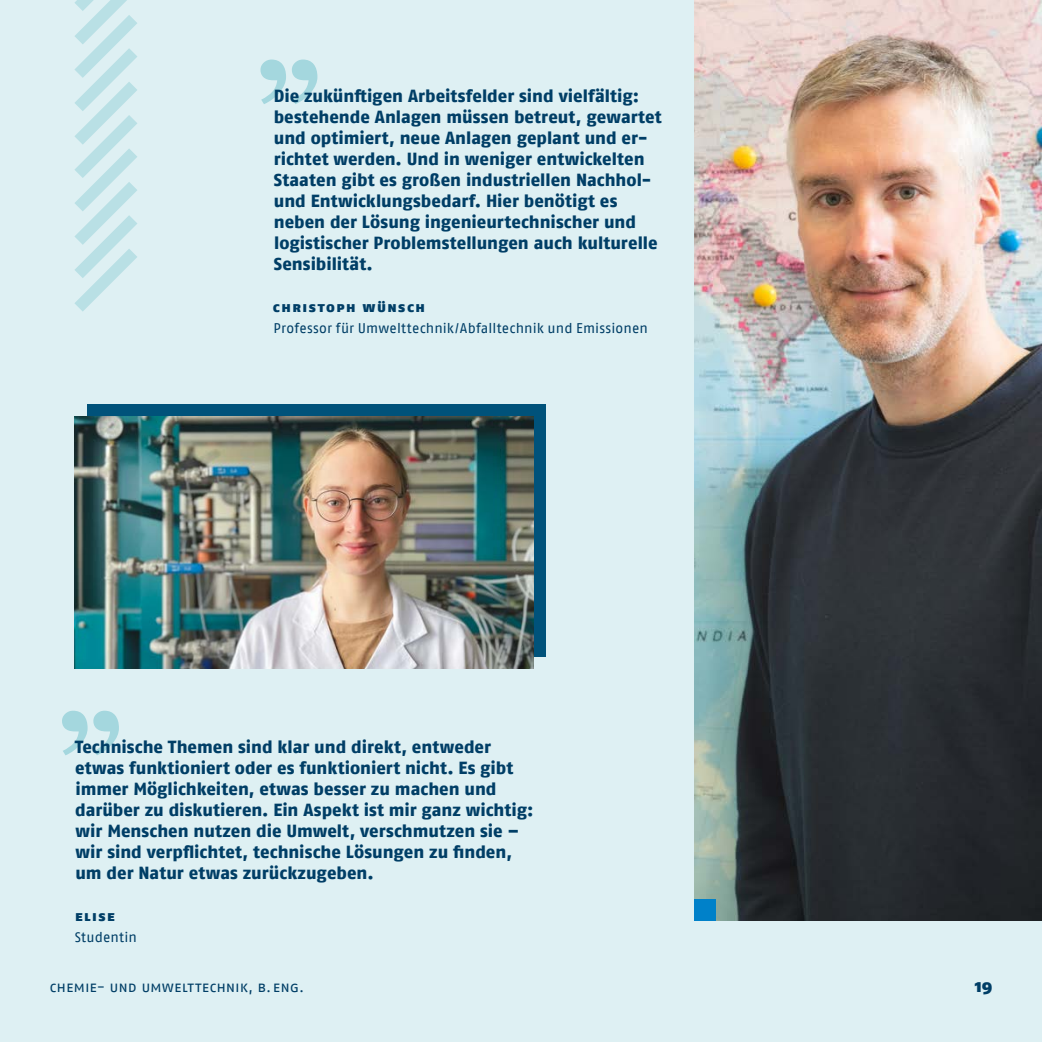
<style>
.page{position:relative;width:1042px;height:1042px;background:#def0f3}
.page>*{position:absolute;margin:0;border:0;box-sizing:border-box;transform-origin:0 0}
.t1{font:800 17.5px/21px "Fago Pro";color:#003e66}
.t2{font:900 17.5px "Fago Pro";color:#003e66}
.t3{font:14.88px "Fago Pro";color:#003e66}
.t4{font:14px "Fago Pro";letter-spacing:.01em;color:#003e66}
.t5{font:900 14px "Fago Pro";color:#003e66}
</style>
<div class="page">
<div style="left:87px;top:404px;width:459px;height:252px;background:#00527a"></div>
<svg style="left:74px;top:0;width:63px;height:312px"></svg>
<img style="left:694px;top:0;width:348px;height:921px">
<svg style="left:260px;top:60px;width:57px;height:44px"></svg>
<svg style="left:62px;top:711px;width:57px;height:44px"></svg>
<img style="left:74px;top:417px;width:459px;height:252px">
<div style="left:694px;top:900px;width:21px;height:21px;background:#0081c9"></div>
<p class="t1" style="left:274px;top:85px;width:389px">Die zukünftigen Arbeitsfelder sind vielfältig: bestehende Anlagen müssen betreut, gewartet und optimiert, neue Anlagen geplant und er&shy;richtet werden. Und in weniger entwickelten Staaten gibt es großen industriellen Nachhol&shy;und Entwicklungsbedarf. Hier benötigt es neben der Lösung ingenieurtechnischer und logistischer Problemstellungen auch kulturelle Sensibilität.</p>
<p class="t5" style="left:273px;top:298px;width:154px">CHRISTOPH WÜNSCH</p>
<p class="t4" style="left:274px;top:319px;width:376px">Professor für Umwelttechnik/Abfalltechnik und Emissionen</p>
<p class="t1" style="left:75px;top:736px;width:460px">Technische Themen sind klar und direkt, entweder etwas funktioniert oder es funktioniert nicht. Es gibt immer Möglichkeiten, etwas besser zu machen und darüber zu diskutieren. Ein Aspekt ist mir ganz wichtig: wir Menschen nutzen die Umwelt, verschmutzen sie – wir sind verpflichtet, technische Lösungen zu finden, um der Natur etwas zurückzugeben.</p>
<p class="t5" style="left:75px;top:907px;width:41px">ELISE</p>
<p class="t4" style="left:75px;top:928px;width:64px">Studentin</p>
<p class="t3" style="left:50px;top:978px;width:256px">Chemie- und U mwelttechnik, B. Eng.</p>
<p class="t2" style="left:975px;top:976px;width:19px">19</p>
</div>
